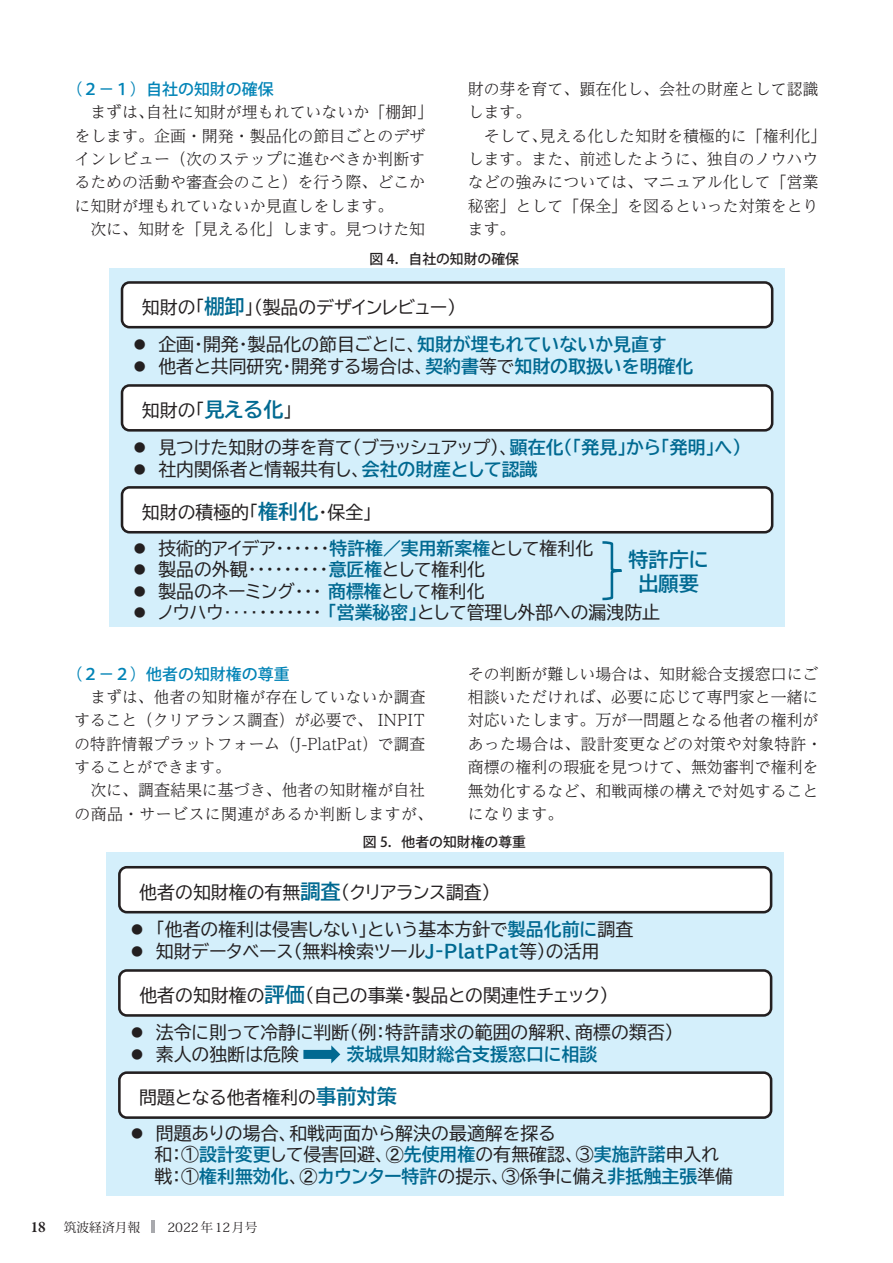
<style>
.page{position:relative;width:893px;height:1263px;background:#fff}
.page>*{position:absolute;margin:0;border:0;box-sizing:border-box;transform-origin:0 0}
.t1{font:20.1px/24.2px "BIZ UDP Gothic Bold";color:#006991;text-align:center}
.t2{font:17.85px/21.1px "BIZ UDP Gothic";color:#231f20}
.t3{font:17.85px "BIZ UDP Gothic Bold";color:#006991}
.t4{font:300 15.9px/23.4px "UD Reimin Pr 6 N";color:#231f20}
.t5{font:300 15.9px/23.4px "UD Reimin Pr 6 N";letter-spacing:.025em;color:#231f20;text-align:center}
.t6{font:500 15.9px "Koz Go Pr 6 N";color:#0083b6}
.t7{font:500 13.8px "Koz Go Pr 6 N";color:#231f20}
.t8{font:12.75px "Koz Min Pr 6 N";color:#231f20}
.s1{font-family:"BIZ UDP Gothic Bold";font-size:20.1px;color:#006991}
.s2{font-family:"BIZ UDP Gothic Bold";color:#006991}
.s3{font-family:"BIZ UDP Gothic Bold";font-size:20.25px;color:#006991}
.s4{font-family:"MS Mincho"}
.s5{font-family:"BIZ UDP Gothic";color:#231f20}
.s6{font-family:"MS Mincho";color:#231f20}
.s7{font-family:"Garamond Premr Pro";font-weight:600;font-size:15.9px}
</style>
<div class="page">
<div style="left:109px;top:268px;width:676px;height:359px;background:#d4effb"></div>
<div style="left:122px;top:282px;width:650px;height:45px;background:#fff;border-radius:7px"></div>
<div style="left:121px;top:281px;width:652px;height:47px;border:3px solid #231f20;border-radius:7px"></div>
<div style="left:122px;top:385px;width:650px;height:45px;background:#fff;border-radius:7px"></div>
<div style="left:121px;top:384px;width:652px;height:48px;border:3px solid #231f20;border-radius:7px"></div>
<div style="left:122px;top:487px;width:650px;height:45px;background:#fff;border-radius:7px"></div>
<div style="left:121px;top:486px;width:652px;height:47px;border:3px solid #231f20;border-radius:7px"></div>
<svg style="left:602px;top:541px;width:20px;height:60px"></svg>
<div style="left:106px;top:853px;width:678px;height:343px;background:#d4effb"></div>
<div style="left:119px;top:867px;width:652px;height:45px;background:#fff;border-radius:7px"></div>
<div style="left:118px;top:866px;width:654px;height:47px;border:3px solid #231f20;border-radius:7px"></div>
<div style="left:119px;top:970px;width:652px;height:45px;background:#fff;border-radius:7px"></div>
<div style="left:118px;top:969px;width:654px;height:48px;border:3px solid #231f20;border-radius:7px"></div>
<div style="left:119px;top:1073px;width:652px;height:44px;background:#fff;border-radius:7px"></div>
<div style="left:118px;top:1071px;width:654px;height:48px;border:3px solid #231f20;border-radius:7px"></div>
<svg style="left:303px;top:1045px;width:37px;height:18px"></svg>
<hr style="left:151px;top:1220px;width:4px;height:13px;background:#a8a9ad">
<p class="t6" style="left:66px;top:80px;width:209px">（２－１）自社の知財の確保</p>
<p class="t4" style="left:74px;top:100px;width:360px;text-indent:16px">まずは、自社に知財が埋もれていないか「棚卸」をします。企画・開発・製品化の節目ごとのデザインレビュー（次のステップに進むべきか判断するための活動や審査会のこと）を行う際、どこかに知財が埋もれていないか見直しをします。</p>
<p class="t4" style="left:90px;top:217px;width:336px">次に、知財を「見える化」します。見つけた知</p>
<p class="t4" style="left:468px;top:77px;width:352px">財の芽を育て、顕在化し、会社の財産として認識します。</p>
<p class="t4" style="left:468px;top:123px;width:360px;text-indent:16px">そして、見える化した知財を積極的に「権利化」します。また、前述したように、独自のノウハウなどの強みについては、マニュアル化して「営業秘密」として「保全」を図るといった対策をとります。</p>
<p class="t7" style="left:370px;top:251px;width:151px">図 4．自社の知財の確保</p>
<p class="t2" style="left:142px;top:296px;width:316px">知財の「<span class="s1">棚卸</span>」（製品のデザインレビュー）</p>
<p class="t2" style="left:133px;top:334px;width:535px">● 企画・開発・製品化の節目ごとに、<span class="s2">知財が埋もれていないか見直す</span></p>
<p class="t2" style="left:133px;top:356px;width:562px">● 他者と共同研究・開発する場合は、<span class="s2">契約書</span>等で<span class="s2">知財の取扱いを明確化</span></p>
<p class="t2" style="left:142px;top:399px;width:152px">知財の「<span class="s1">見える化</span>」</p>
<p class="t2" style="left:133px;top:437px;width:610px">● 見つけた知財の芽を育て（ブラッシュアップ）、<span class="s2">顕在化（「発見」から「発明」へ）</span></p>
<p class="t2" style="left:133px;top:458px;width:406px">● 社内関係者と情報共有し、<span class="s2">会社の財産として認識</span></p>
<p class="t2" style="left:142px;top:501px;width:232px">知財の積極的「<span class="s1">権利化</span>・保全」</p>
<p class="t2" style="left:133px;top:537px;width:462px">● 技術的アイデア・・・・・・<span class="s2">特許権／実用新案権</span>として権利化</p>
<p class="t2" style="left:133px;top:559px;width:353px">● 製品の外観・・・・・・・・・<span class="s2">意匠権</span>として権利化</p>
<p class="t2" style="left:133px;top:580px;width:353px">● 製品のネーミング・・・<span class="s2">商標権</span>として権利化</p>
<p class="t2" style="left:133px;top:602px;width:528px">● ノウハウ‥‥・・・・・・・<span class="s2">「営業秘密」</span>として管理し外部への漏洩防止</p>
<p class="t1" style="left:628px;top:547px;width:82px">特許庁に出願要</p>
<p class="t6" style="left:66px;top:665px;width:225px">（２－２）他者の知財権の尊重</p>
<p class="t4" style="left:74px;top:685px;width:354px;text-align:justify;text-indent:16px">まずは、他者の知財権が存在していないか調査すること（クリアランス調査）が必要で、ＩＮＰＩＴの特許情報プラットフォーム（J-PlatPat）で調査することができます。</p>
<p class="t5" style="left:74px;top:778px;width:360px">次に、調査結果に基づき、他者の知財権が自社<br>の商品・サービスに関連があるか判断しますが、</p>
<p class="t4" style="left:468px;top:661px;width:356px">その判断が難しい場合は、知財総合支援窓口にご相談いただければ、必要に応じて専門家と一緒に対応いたします。万が一問題となる他者の権利があった場合は、設計変更などの対策や対象特許・商標の権利の瑕疵を見つけて、無効審判で権利を無効化するなど、和戦両様の構えで対処することになります。</p>
<p class="t7" style="left:363px;top:834px;width:165px">図 5．他者の知財権の尊重</p>
<p class="t2" style="left:139px;top:881px;width:353px">他者の知財権の有無<span class="s3">調査</span>（クリアランス調査）</p>
<p class="t2" style="left:131px;top:919px;width:504px">● 「他者の権利は侵害しない」という基本方針で<span class="s2">製品化前に</span>調査</p>
<p class="t2" style="left:131px;top:940px;width:471px">● 知財データベース（無料検索ツール<span class="s2">J‐ＰｌａｔＰａｔ</span>等）の活用</p>
<p class="t2" style="left:139px;top:984px;width:471px">他者の知財権の<span class="s3">評価</span>（自己の事業・製品との関連性チェック）</p>
<p class="t2" style="left:131px;top:1022px;width:545px">● 法令に則って冷静に判断（例：特許請求の範囲の解釈、商標の類否）</p>
<p class="t2" style="left:131px;top:1044px;width:170px">● 素人の独断は危険</p>
<p class="t3" style="left:347px;top:1045px;width:252px">茨城県知財総合支援窓口に相談</p>
<p class="t2" style="left:139px;top:1087px;width:259px">問題となる他者権利の<span class="s3">事前対策</span></p>
<p class="t2" style="left:154px;top:1123px;width:566px;text-indent:-24px">● 問題ありの場合、和戦両面から解決の最適解を探る<br>和：①<span class="s2">設計変更</span>して侵害回避、<span class="s4">➁</span><span class="s2">先使用権</span>の有無確認、③<span class="s2">実施許諾</span>申入れ</p>
<p class="t3" style="left:154px;top:1167px;width:580px"><span class="s5">戦：①</span>権利無効化<span class="s5">、</span><span class="s6">➁</span>カウンター特許<span class="s5">の提示、③係争に備え</span>非抵触主張<span class="s5">準備</span></p>
<p class="t8" style="left:30px;top:1220px;width:229px"><span class="s7">18</span> 筑波経済月報　　 2022年 12月号</p>
</div>
